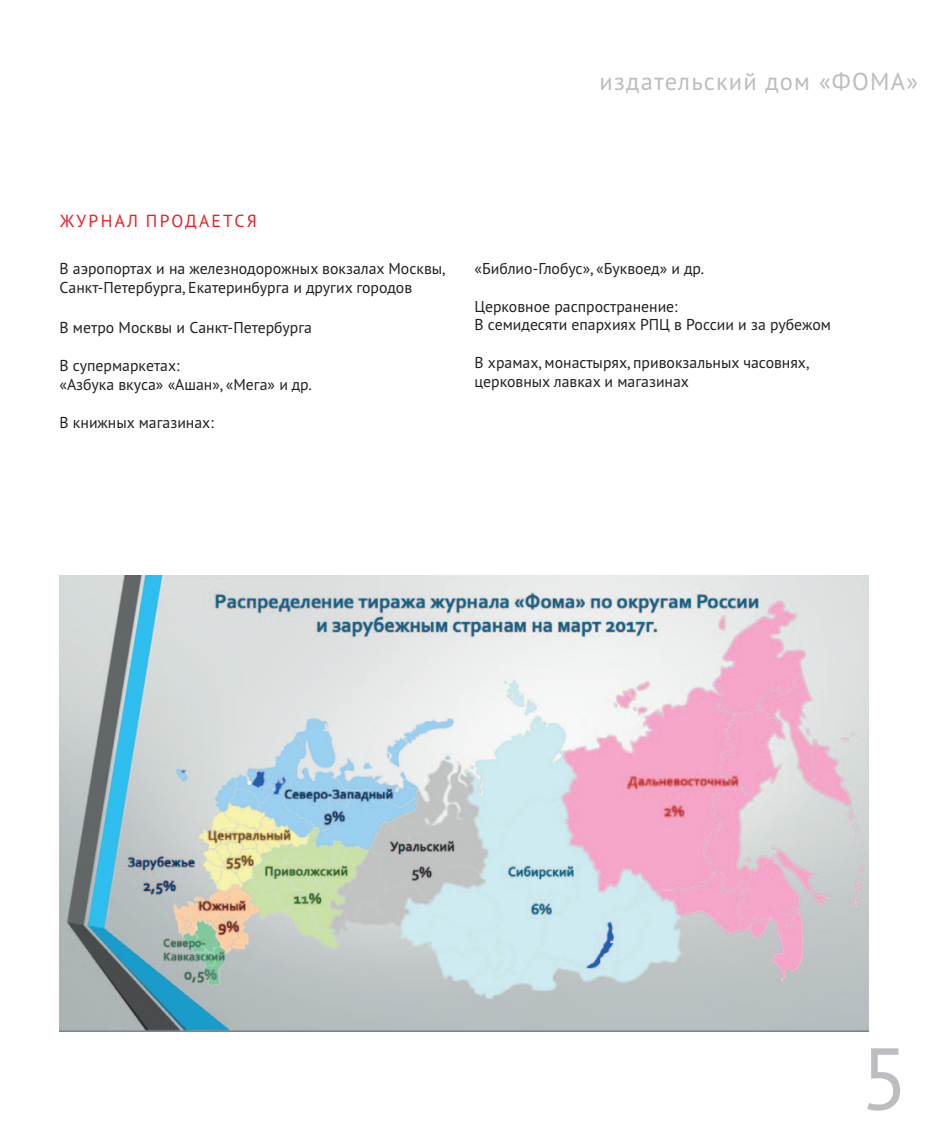
<style>
.page{position:relative;width:943px;height:1141px;background:#fff}
.page>*{position:absolute;margin:0;border:0;box-sizing:border-box;transform-origin:0 0}
.t1{font:87.5px "PT Sans";color:#bcbdc0}
.t2{font:24.5px "PT Sans";letter-spacing:.05em;color:#bcbdc0}
.t3{font:17.5px "PT Sans";letter-spacing:.13em;color:#ee1d23}
.t4{font:15.75px/18.9px "PT Sans";color:#231f20}
</style>
<div class="page">
<img style="left:60px;top:576px;width:808px;height:456px">
<h2 class="t2" style="left:599px;top:66px;width:320px">издательский дом «ФОМА»</h2>
<p class="t3" style="left:60px;top:210px;width:124px">журнал п родаЕ</p>
<p class="t3" style="left:223px;top:210px;width:35px">тся</p>
<p class="t4" style="left:60px;top:258px;width:387px">В аэропортах и на железнодорожных вокзалах Москвы,<br>Санкт-Петербурга, Екатеринбурга и других городов</p>
<p class="t4" style="left:60px;top:318px;width:254px">В метро Москвы и Санкт-Петербурга</p>
<p class="t4" style="left:60px;top:356px;width:254px">В супермаркетах:<br>«Азбука вкуса» «Ашан», «Мега» и др.</p>
<p class="t4" style="left:60px;top:412px;width:156px">В книжных магазинах:</p>
<p class="t4" style="left:474px;top:258px;width:231px">«Библио-Глобус», «Буквоед» и др.</p>
<p class="t4" style="left:474px;top:296px;width:358px">Церковное распространение:<br>В семидесяти епархиях РПЦ в России и за рубежом</p>
<p class="t4" style="left:474px;top:353px;width:336px">В храмах, монастырях, привокзальных часовнях, церковных лавках и магазинах</p>
<h1 class="t1" style="left:860px;top:1023px;width:49px">5</h1>
</div>
